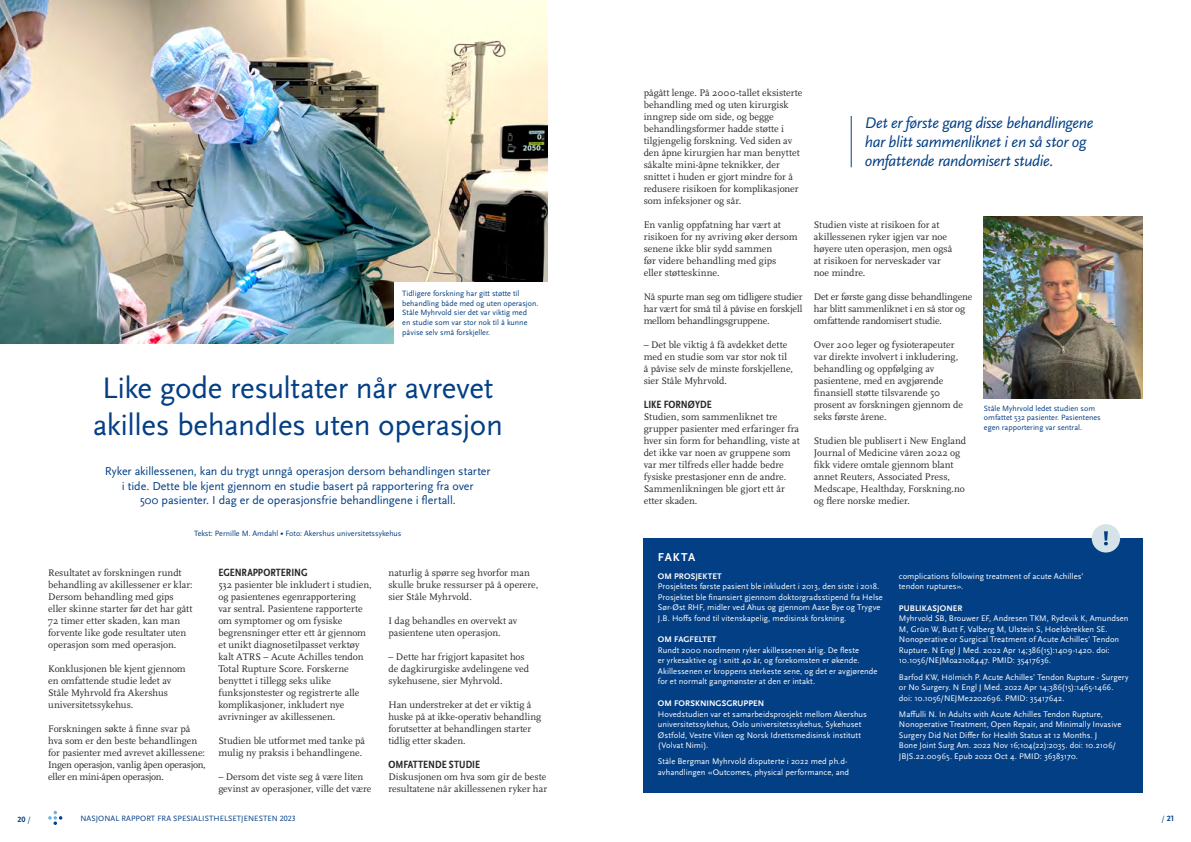
<style>
.page{position:relative;width:1191px;height:842px;background:#fff}
.page>*{position:absolute;margin:0;border:0;box-sizing:border-box;transform-origin:0 0}
.t1{font:31px/37.2px "Scala Sans Pro";letter-spacing:-.015em;color:#033f85;text-align:center}
.t2{font:italic 16px/19px "Scala Sans Pro";letter-spacing:-.02em;color:#033f85}
.t3{font:12px/14.4px "Scala Sans Pro";letter-spacing:-.005em;color:#033f85;text-align:center}
.t4{font:700 12px "Scala Sans Pro";letter-spacing:.07em;color:#fff}
.t5{font:700 condensed 11px "Scala Sans Pro";color:#282827}
.t6{font:10px/12px "Scala Pro";color:#282827}
.t7{font:8.5px/10.5px "Scala Sans Pro";letter-spacing:.005em;color:#fff}
.t8{font:700 8.5px "Scala Sans Pro";letter-spacing:.01em;color:#fff}
.t9{font:8px/9.6px "Scala Sans Pro";color:#033f85}
.t10{font:700 8px "Scala Sans Pro";color:#033f85}
.s1{font-family:"Soleil Bk"}
.s2{font-weight:400}
</style>
<div class="page">
<div style="left:643px;top:538px;width:499px;height:254px;background:#033f85"></div>
<div style="left:1091px;top:524px;width:29px;height:28px;background:#d5e2e8;border-radius:50%"></div>
<svg style="left:1104px;top:531px;width:4px;height:14px"></svg>
<img style="left:0;top:0;width:547px;height:343px">
<img style="left:984px;top:216px;width:158px;height:182px">
<svg style="left:48px;top:811px;width:14px;height:14px"></svg>
<div style="left:394px;top:282px;width:153px;height:61px;background:#fff"></div>
<hr style="left:850px;top:116px;width:1px;height:51px;background:#033f85">
<p class="t9" style="left:402px;top:289px;width:138px">Tidligere forskning har gitt støtte til behandling både med og uten operasjon.<br>Ståle Myhrvold sier det var viktig med<br>en studie som var stor nok til å kunne påvise selv små forskjeller.</p>
<h1 class="t1" style="left:93px;top:369px;width:412px">Like gode resultater når avrevet akilles behandles uten operasjon</h1>
<p class="t3" style="left:105px;top:464px;width:387px">Ryker akillessenen, kan du trygt unngå operasjon dersom behandlingen starter i tide. Dette ble kjent gjennom en studie basert på rapportering fra over<br>500 pasienter. I dag er de operasjonsfrie behandlingene i flertall.</p>
<p class="t9" style="left:194px;top:529px;width:209px">Tekst: Pernille M. Amdahl <span class="s1">○</span> Foto: Akershus universitetssykehus</p>
<p class="t6" style="left:48px;top:567px;width:146px">Resultatet av forskningen rundt behandling av akillessener er klar:<br>Dersom behandling med gips eller skinne starter før det har gått<br>72 timer etter skaden, kan man forvente like gode resultater uten operasjon som med operasjon.</p>
<p class="t6" style="left:48px;top:663px;width:139px">Konklusjonen ble kjent gjennom en omfattende studie ledet av<br>Ståle Myhrvold fra Akershus universitetssykehus.</p>
<p class="t6" style="left:48px;top:723px;width:159px">Forskningen søkte å finne svar på hva som er den beste behandlingen for pasienter med avrevet akillessene:<br>Ingen operasjon, vanlig åpen operasjon, eller en mini-åpen operasjon.</p>
<p class="t5" style="left:218px;top:566px;width:91px">EGENRAPPORTERING</p>
<p class="t6" style="left:218px;top:579px;width:155px">532 pasienter ble inkludert i studien, og pasientenes egenrapportering<br>var sentral. Pasientene rapporterte om symptomer og om fysiske begrensninger etter ett år gjennom et unikt diagnosetilpasset verktøy kalt ATRS – Acute Achilles tendon Total Rupture Score. Forskerne benyttet i tillegg seks ulike funksjonstester og registrerte alle komplikasjoner, inkludert nye avrivninger av akillessenen.</p>
<p class="t6" style="left:218px;top:735px;width:148px">Studien ble utformet med tanke på mulig ny praksis i behandlingene.</p>
<p class="t6" style="left:218px;top:771px;width:154px">– Dersom det viste seg å være liten gevinst av operasjoner, ville det være</p>
<p class="t6" style="left:388px;top:567px;width:151px">naturlig å spørre seg hvorfor man skulle bruke ressurser på å operere, sier Ståle Myhrvold.</p>
<p class="t6" style="left:388px;top:615px;width:130px">I dag behandles en overvekt av pasientene uten operasjon.</p>
<p class="t6" style="left:388px;top:651px;width:142px">– Dette har frigjort kapasitet hos de dagkirurgiske avdelingene ved sykehusene, sier Myhrvold.</p>
<p class="t6" style="left:388px;top:699px;width:154px">Han understreker at det er viktig å huske på at ikke-operativ behandling forutsetter at behandlingen starter tidlig etter skaden.</p>
<p class="t5" style="left:388px;top:758px;width:93px">OMFATTENDE STUDIE</p>
<p class="t6" style="left:388px;top:771px;width:160px">Diskusjonen om hva som gir de beste resultatene når akillessenen ryker har</p>
<p class="t6" style="left:643px;top:87px;width:160px">pågått lenge. På 2000-tallet eksisterte behandling med og uten kirurgisk inngrep side om side, og begge behandlingsformer hadde støtte i tilgjengelig forskning. Ved siden av den åpne kirurgien har man benyttet såkalte mini-åpne teknikker, der snittet i huden er gjort mindre for å redusere risikoen for komplikasjoner som infeksjoner og sår.</p>
<p class="t6" style="left:643px;top:219px;width:155px">En vanlig oppfatning har vært at risikoen for ny avriving øker dersom senene ikke blir sydd sammen<br>før videre behandling med gips<br>eller støtteskinne.</p>
<p class="t6" style="left:643px;top:291px;width:160px;text-align:justify">Nå spurte man seg om tidligere studier har vært for små til å påvise en forskjell mellom behandlingsgruppene.</p>
<p class="t6" style="left:643px;top:339px;width:151px">– Det ble viktig å få avdekket dette med en studie som var stor nok til å påvise selv de minste forskjellene, sier Ståle Myhrvold.</p>
<p class="t5" style="left:644px;top:398px;width:70px">LIKE FORNØYDE</p>
<p class="t6" style="left:643px;top:411px;width:157px">Studien, som sammenliknet tre grupper pasienter med erfaringer fra hver sin form for behandling, viste at det ikke var noen av gruppene som var mer tilfreds eller hadde bedre fysiske prestasjoner enn de andre.<br>Sammenlikningen ble gjort ett år etter skaden.</p>
<h2 class="t2" style="left:865px;top:113px;width:230px">Det er første gang disse behandlingene har blitt sammenliknet i en så stor og omfattende randomisert studie.</h2>
<p class="t6" style="left:814px;top:219px;width:140px">Studien viste at risikoen for at akillessenen ryker igjen var noe høyere uten operasjon, men også at risikoen for nerveskader var noe mindre.</p>
<p class="t6" style="left:814px;top:291px;width:160px">Det er første gang disse behandlingene har blitt sammenliknet i en så stor og omfattende randomisert studie.</p>
<p class="t6" style="left:814px;top:339px;width:151px">Over 200 leger og fysioterapeuter var direkte involvert i inkludering, behandling og oppfølging av pasientene, med en avgjørende finansiell støtte tilsvarende 50 prosent av forskningen gjennom de seks første årene.</p>
<p class="t6" style="left:814px;top:435px;width:154px">Studien ble publisert i New England<br>Journal of Medicine våren 2022 og fikk videre omtale gjennom blant annet Reuters, Associated Press,<br>Medscape, Healthday, Forskning.no og flere norske medier.</p>
<p class="t9" style="left:984px;top:403px;width:118px">Ståle Myhrvold ledet studien som omfattet 532 pasienter. Pasientenes egen rapportering var sentral.</p>
<p class="t4" style="left:658px;top:550px;width:39px">FAKTA</p>
<p class="t8" style="left:658px;top:571px;width:65px">OM PROSJEKTET</p>
<p class="t7" style="left:658px;top:581px;width:226px">Prosjektets første pasient ble inkludert i 2013, den siste i 2018.<br>Prosjektet ble finansiert gjennom doktorgradsstipend fra Helse Sør-Øst RHF, midler ved Ahus og gjennom Aase Bye og Trygve J.B. Hoffs fond til vitenskapelig, medisinsk forskning.</p>
<p class="t8" style="left:658px;top:635px;width:60px">OM FAGFELTET</p>
<p class="t7" style="left:658px;top:645px;width:221px">Rundt 2000 nordmenn ryker akillessenen årlig. De fleste<br>er yrkesaktive og i snitt 40 år, og forekomsten er økende.<br>Akillessenen er kroppens sterkeste sene, og det er avgjørende for et normalt gangmønster at den er intakt.</p>
<p class="t8" style="left:658px;top:699px;width:108px">OM FORSKNINGSGRUPPEN</p>
<p class="t7" style="left:658px;top:709px;width:211px">Hovedstudien var et samarbeidsprosjekt mellom Akershus universitetssykehus, Oslo universitetssykehus, Sykehuset Østfold, Vestre Viken og Norsk Idrettsmedisinsk institutt (Volvat Nimi).</p>
<p class="t7" style="left:658px;top:756px;width:193px">Ståle Bergman Myhrvold disputerte i 2022 med ph.d&shy;avhandlingen «Outcomes, physical performance, and</p>
<p class="t7" style="left:899px;top:571px;width:186px">complications following treatment of acute Achilles’ tendon ruptures».</p>
<p class="t8" style="left:899px;top:603px;width:65px">PUBLIKASJONER</p>
<p class="t7" style="left:899px;top:613px;width:231px">Myhrvold SB, Brouwer EF, Andresen TKM, Rydevik K, Amundsen M, Grün W, Butt F, Valberg M, Ulstein S, Hoelsbrekken SE.<br>Nonoperative or Surgical Treatment of Acute Achilles’ Tendon Rupture. N Engl J Med. 2022 Apr 14;386(15):1409-1420. doi:<br>10.1056/NEJMoa2108447. PMID: 35417636.</p>
<p class="t7" style="left:899px;top:672px;width:231px">Barfod KW, Hölmich P. Acute Achilles’ Tendon Rupture - Surgery or No Surgery. N Engl J Med. 2022 Apr 14;386(15):1465-1466. doi: 10.1056/NEJMe2202696. PMID: 35417642.</p>
<p class="t7" style="left:899px;top:709px;width:224px">Maffulli N. In Adults with Acute Achilles Tendon Rupture, Nonoperative Treatment, Open Repair, and Minimally Invasive Surgery Did Not Differ for Health Status at 12 Months. J<br>Bone Joint Surg Am. 2022 Nov 16;104(22):2035. doi: 10.2106/ JBJS.22.00965. Epub 2022 Oct 4. PMID: 36383170.</p>
<p class="t10" style="left:17px;top:815px;width:15px">20 <span class="s2">/</span></p>
<p class="t9" style="left:80px;top:813px;width:217px">NASJONAL RAPPORT FRA SPESIALISTHELSETJENESTEN 2023</p>
<p class="t10" style="left:1161px;top:814px;width:14px"><span class="s2">/</span> 21</p>
</div>
